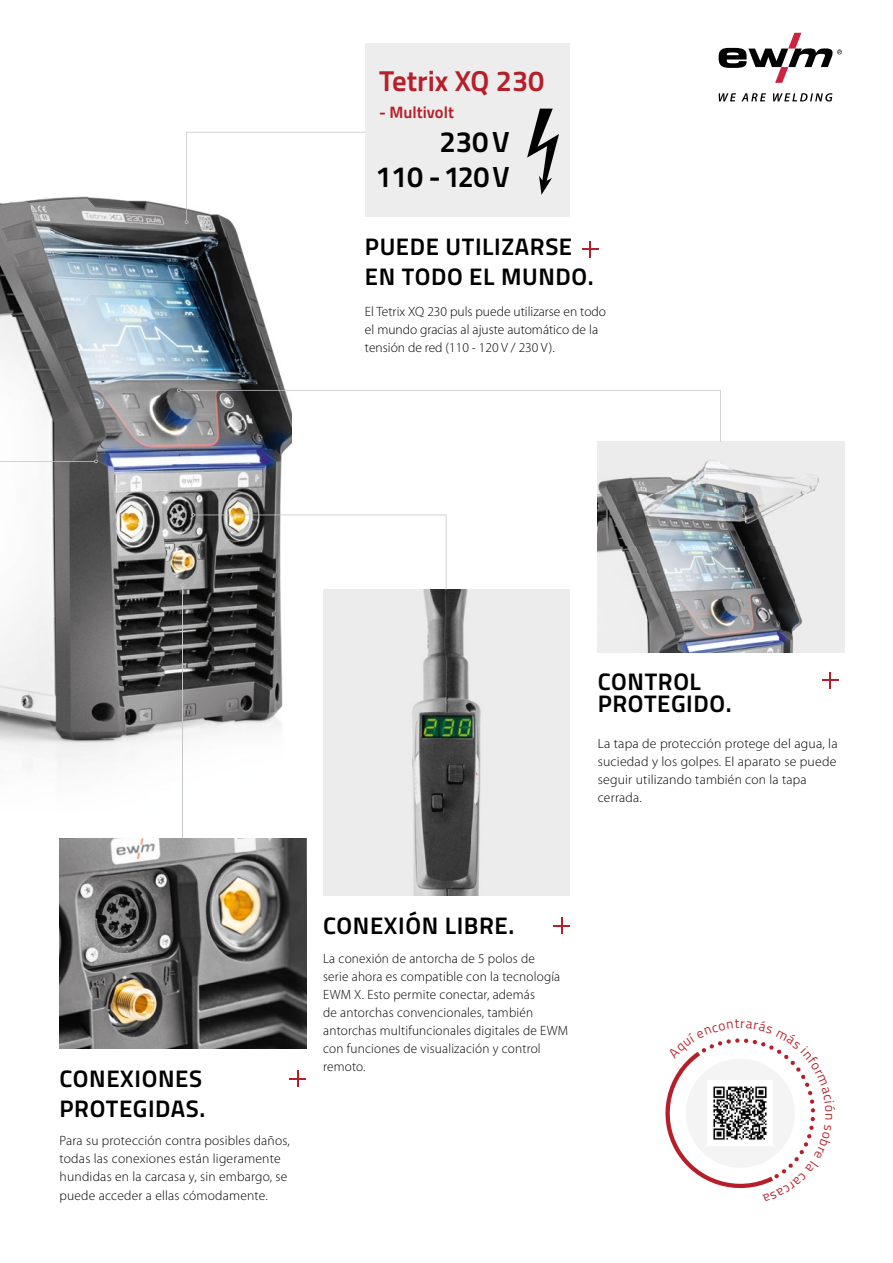
<style>
.page{position:relative;width:893px;height:1263px;background:#fff}
.page>*{position:absolute;margin:0;border:0;box-sizing:border-box;transform-origin:0 0}
.t1{font:700 29.25px/34.7px "Titillium Text";letter-spacing:-.01em;color:#000;text-align:right}
.t2{font:700 28.8px "Titillium Text";color:#b61f29}
.t3{font:700 24px/30px "Titillium Text";letter-spacing:.025em;color:#000}
.t4{font:700 16.5px "Titillium Text";color:#b61f29}
.t5{font:300 13.5px/18px "Myriad Pro";letter-spacing:.015em;color:#000}
</style>
<div class="page">
<img style="left:0;top:196px;width:291px;height:560px">
<img style="left:598px;top:442px;width:246px;height:210px">
<img style="left:60px;top:838px;width:246px;height:211px">
<img style="left:323px;top:590px;width:247px;height:306px">
<svg style="left:177px;top:388px;width:544px;height:54px"></svg>
<svg style="left:191px;top:513px;width:255px;height:77px"></svg>
<svg style="left:0;top:461px;width:94px;height:492px"></svg>
<svg style="left:94px;top:459px;width:4px;height:4px"></svg>
<hr style="left:182px;top:586px;width:1px;height:252px;background:#c6c6c6">
<svg style="left:181px;top:583px;width:4px;height:4px"></svg>
<svg style="left:290px;top:1070px;width:16px;height:17px"></svg>
<svg style="left:553px;top:917px;width:17px;height:17px"></svg>
<svg style="left:822px;top:672px;width:16px;height:16px"></svg>
<svg style="left:719px;top:93px;width:113px;height:9px"></svg>
<svg style="left:719px;top:33px;width:123px;height:50px"></svg>
<svg style="left:185px;top:132px;width:180px;height:92px"></svg>
<svg style="left:582px;top:241px;width:16px;height:16px"></svg>
<div style="left:365px;top:43px;width:205px;height:174px;background:#ededed"></div>
<svg style="left:527px;top:109px;width:32px;height:86px"></svg>
<svg style="left:665px;top:1038px;width:151px;height:151px"></svg>
<h2 class="t2" style="left:379px;top:59px;width:167px">Tetrix XQ 230</h2>
<p class="t4" style="left:379px;top:100px;width:76px">- Multivolt</p>
<h1 class="t1" style="left:376px;top:123px;width:136px">230 V<br>110 - 120 V</h1>
<h3 class="t3" style="left:365px;top:230px;width:230px">PUEDE UTILIZARSE<br>EN TODO EL MUNDO.</h3>
<p class="t5" style="left:365px;top:303px;width:243px">El Tetrix XQ 230 puls puede utilizarse en todo el mundo gracias al ajuste automático de la tensión de red (110 - 120 V / 230 V).</p>
<h3 class="t3" style="left:598px;top:669px;width:135px;line-height:22.5px">CONTROL<br>PROTEGIDO.</h3>
<p class="t5" style="left:598px;top:735px;width:241px">La tapa de protección protege del agua, la suciedad y los golpes. El aparato se puede seguir utilizando también con la tapa cerrada.</p>
<h3 class="t3" style="left:60px;top:1062px;width:147px">CONEXIONES<br>PROTEGIDAS.</h3>
<p class="t5" style="left:60px;top:1131px;width:232px">Para su protección contra posibles daños, todas las conexiones están ligeramente hundidas en la carcasa y, sin embargo, se puede acceder a ellas cómodamente.</p>
<h3 class="t3" style="left:323px;top:909px;width:193px">CONEXIÓN LIBRE.</h3>
<p class="t5" style="left:323px;top:950px;width:246px">La conexión de antorcha de 5 polos de<br>serie ahora es compatible con la tecnología EWM X. Esto permite conectar, además<br>de antorchas convencionales, también antorchas multifuncionales digitales de EWM con funciones de visualización y control remoto.</p>
</div>
